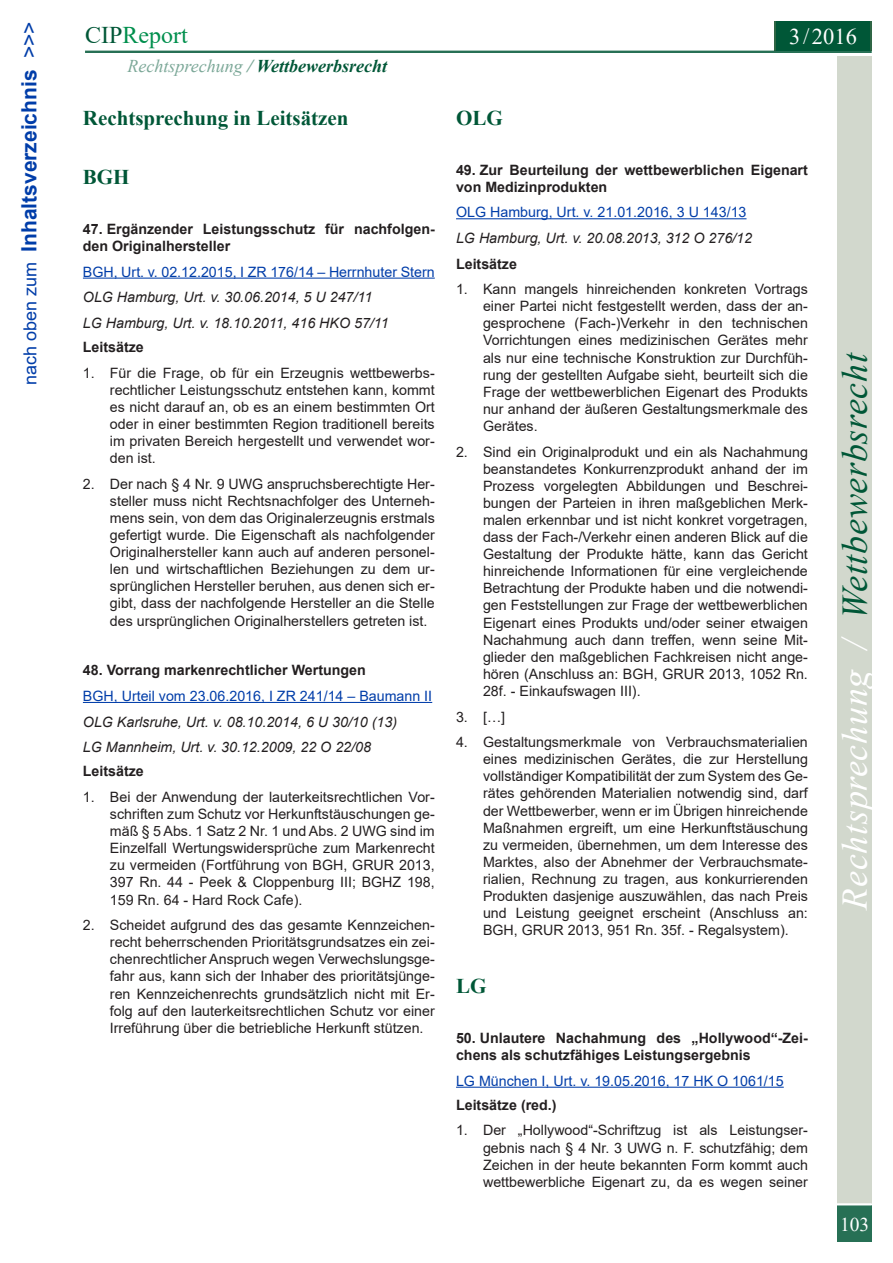
<style>
.page{position:relative;width:893px;height:1263px;background:#fff}
.page>*{position:absolute;margin:0;border:0;box-sizing:border-box;transform-origin:0 0}
.t1{font:italic 36px "Times New Roman";letter-spacing:.02em;color:#005737}
.t2{font:24px "Times New Roman";color:#008f4d}
.t3{font:22.5px "Times New Roman";color:#fff}
.Bereichsüberschrifte{font:700 21px "Times New Roman";color:#005737}
.t4{font:700 21px "Arial";color:#003da9}
.t5{font:19.5px "Times New Roman";color:#fff}
.t6{font:italic 700 18px "Times New Roman";color:#005737}
.Text_mit_Nummerierun{font:14.25px/17.1px "Arial";color:#231f20;text-align:justify}
.Beitragstitel{font:700 14.25px/17.1px "Arial";color:#231f20}
.Vorheriges_Urteil_oh{font:italic 14.25px "Arial";color:#231f20}
.Link_zum_Urteil{font:14.25px "Arial";color:#003da9}
.Text{font:700 14.25px "Arial";color:#231f20}
.s1{font-weight:400;font-size:18px}
.s2{font-weight:400}
.s3{color:#005737}
.s4{font-weight:400;color:#7ca898}
.s5{color:#7ca898}
.s6{color:#fff}
</style>
<div class="page">
<div style="left:838px;top:56px;width:34px;height:1147px;background:#d2d8cd"></div>
<div style="left:838px;top:1205px;width:34px;height:37px;background:#277055"></div>
<hr style="left:85px;top:51px;width:787px;height:2px;background:#005737">
<div style="left:774px;top:21px;width:98px;height:30px;background:#2f6645"></div>
<div style="left:776px;top:21px;width:94px;height:30px;background:#005737"></div>
<hr style="left:83px;top:278px;width:352px;height:1px;background:#003da9">
<hr style="left:83px;top:702px;width:349px;height:1px;background:#003da9">
<hr style="left:456px;top:218px;width:290px;height:1px;background:#003da9">
<hr style="left:456px;top:1087px;width:328px;height:1px;background:#003da9">
<p class="t4" style="left:14px;top:385px;width:365px;rotate:-90deg"><span class="s1">nach oben zum</span> Inhaltsverzeichnis <span class="s2">&gt;&gt;&gt;</span></p>
<p class="t2" style="left:85px;top:18px;width:104px"><span class="s3">CIP</span>Report</p>
<p class="t6" style="left:128px;top:53px;width:261px"><span class="s4">Rechtsprechung</span> <span class="s5">/</span> Wettbewerbsrecht</p>
<p class="Bereichsüberschrifte" style="left:83px;top:103px;width:267px">Rechtsprechung in Leitsätzen</p>
<p class="Bereichsüberschrifte" style="left:83px;top:162px;width:48px">BGH</p>
<p class="Beitragstitel" style="left:83px;top:220px;width:353px">47. Ergänzender Leistungsschutz für nachfolgen&shy;den Originalhersteller</p>
<p class="Link_zum_Urteil" style="left:83px;top:262px;width:353px">BGH, Urt. v. 02.12.2015, I ZR 176/14 – Herrnhuter Stern</p>
<p class="Vorheriges_Urteil_oh" style="left:83px;top:288px;width:291px">OLG Hamburg, Urt. v. 30.06.2014, 5 U 247/11</p>
<p class="Vorheriges_Urteil_oh" style="left:83px;top:314px;width:307px">LG Hamburg, Urt. v. 18.10.2011, 416 HKO 57/11</p>
<p class="Beitragstitel" style="left:83px;top:339px;width:62px">Leitsätze</p>
<p class="Text_mit_Nummerierun" style="left:110px;top:364px;width:326px;text-indent:-27px">1. Für die Frage, ob für ein Erzeugnis wettbewerbs&shy;rechtlicher Leistungsschutz entstehen kann, kommt es nicht darauf an, ob es an einem bestimmten Ort oder in einer bestimmten Region traditionell bereits im privaten Bereich hergestellt und verwendet wor&shy;den ist.</p>
<p class="Text_mit_Nummerierun" style="left:110px;top:475px;width:326px;text-indent:-27px">2. Der nach § 4 Nr. 9 UWG anspruchsberechtigte Her&shy;steller muss nicht Rechtsnachfolger des Unterneh&shy;mens sein, von dem das Originalerzeugnis erstmals gefertigt wurde. Die Eigenschaft als nachfolgender Originalhersteller kann auch auf anderen personel&shy;len und wirtschaftlichen Beziehungen zu dem ur&shy;sprünglichen Hersteller beruhen, aus denen sich er&shy;gibt, dass der nachfolgende Hersteller an die Stelle des ursprünglichen Originalherstellers getreten ist.</p>
<p class="Beitragstitel" style="left:83px;top:662px;width:284px">48. Vorrang markenrechtlicher Wertungen</p>
<p class="Link_zum_Urteil" style="left:83px;top:686px;width:351px">BGH, Urteil vom 23.06.2016, I ZR 241/14 – Baumann II</p>
<p class="Vorheriges_Urteil_oh" style="left:83px;top:712px;width:316px">OLG Karlsruhe, Urt. v. 08.10.2014, 6 U 30/10 (13)</p>
<p class="Vorheriges_Urteil_oh" style="left:83px;top:738px;width:290px">LG Mannheim, Urt. v. 30.12.2009, 22 O 22/08</p>
<p class="Beitragstitel" style="left:83px;top:763px;width:62px">Leitsätze</p>
<p class="Text_mit_Nummerierun" style="left:110px;top:788px;width:326px;text-indent:-27px">1. Bei der Anwendung der lauterkeitsrechtlichen Vor&shy;schriften zum Schutz vor Herkunftstäuschungen ge&shy;mäß § 5 Abs. 1 Satz 2 Nr. 1 und Abs. 2 UWG sind im Einzelfall Wertungswidersprüche zum Markenrecht zu vermeiden (Fortführung von BGH, GRUR 2013, 397 Rn. 44 - Peek &amp; Cloppenburg III; BGHZ 198, 159 Rn. 64 - Hard Rock Cafe).</p>
<p class="Text_mit_Nummerierun" style="left:110px;top:916px;width:326px;text-indent:-27px">2. Scheidet aufgrund des das gesamte Kennzeichen&shy;recht beherrschenden Prioritätsgrundsatzes ein zei&shy;chenrechtlicher Anspruch wegen Verwechslungsge&shy;fahr aus, kann sich der Inhaber des prioritätsjünge&shy;ren Kennzeichenrechts grundsätzlich nicht mit Er&shy;folg auf den lauterkeitsrechtlichen Schutz vor einer Irreführung über die betriebliche Herkunft stützen.</p>
<p class="t3" style="left:789px;top:21px;width:69px">3/2016</p>
<p class="Bereichsüberschrifte" style="left:456px;top:103px;width:48px">OLG</p>
<p class="Beitragstitel" style="left:456px;top:161px;width:353px">49. Zur Beurteilung der wettbewerblichen Eigenart von Medizinprodukten</p>
<p class="Link_zum_Urteil" style="left:456px;top:202px;width:292px">OLG Hamburg, Urt. v. 21.01.2016, 3 U 143/13</p>
<p class="Vorheriges_Urteil_oh" style="left:456px;top:229px;width:297px">LG Hamburg, Urt. v. 20.08.2013, 312 O 276/12</p>
<p class="Text" style="left:456px;top:253px;width:62px">Leitsätze</p>
<p class="Text_mit_Nummerierun" style="left:483px;top:280px;width:326px;text-indent:-27px">1. Kann mangels hinreichenden konkreten Vortrags einer Partei nicht festgestellt werden, dass der an&shy;gesprochene (Fach-)Verkehr in den technischen Vorrichtungen eines medizinischen Gerätes mehr als nur eine technische Konstruktion zur Durchfüh&shy;rung der gestellten Aufgabe sieht, beurteilt sich die Frage der wettbewerblichen Eigenart des Produkts nur anhand der äußeren Gestaltungsmerkmale des Gerätes.</p>
<p class="Text_mit_Nummerierun" style="left:483px;top:443px;width:326px;text-indent:-27px">2. Sind ein Originalprodukt und ein als Nachahmung beanstandetes Konkurrenzprodukt anhand der im Prozess vorgelegten Abbildungen und Beschrei&shy;bungen der Parteien in ihren maßgeblichen Merk&shy;malen erkennbar und ist nicht konkret vorgetragen, dass der Fach-/Verkehr einen anderen Blick auf die Gestaltung der Produkte hätte, kann das Gericht hinreichende Informationen für eine vergleichende Betrachtung der Produkte haben und die notwendi&shy;gen Feststellungen zur Frage der wettbewerblichen Eigenart eines Produkts und/oder seiner etwaigen Nachahmung auch dann treffen, wenn seine Mit&shy;glieder den maßgeblichen Fachkreisen nicht ange&shy;hören (Anschluss an: BGH, GRUR 2013, 1052 Rn.<br>28f. - Einkaufswagen III).</p>
<p class="Text_mit_Nummerierun" style="left:456px;top:708px;width:51px">3. […]</p>
<p class="Text_mit_Nummerierun" style="left:483px;top:733px;width:326px;text-indent:-27px">4. Gestaltungsmerkmale von Verbrauchsmaterialien eines medizinischen Gerätes, die zur Herstellung vollständiger Kompatibilität der zum System des Ge&shy;rätes gehörenden Materialien notwendig sind, darf der Wettbewerber, wenn er im Übrigen hinreichende Maßnahmen ergreift, um eine Herkunftstäuschung zu vermeiden, übernehmen, um dem Interesse des Marktes, also der Abnehmer der Verbrauchsmate&shy;rialien, Rechnung zu tragen, aus konkurrierenden Produkten dasjenige auszuwählen, das nach Preis und Leistung geeignet erscheint (Anschluss an:<br>BGH, GRUR 2013, 951 Rn. 35f. - Regalsystem).</p>
<p class="Bereichsüberschrifte" style="left:456px;top:971px;width:32px">LG</p>
<p class="Beitragstitel" style="left:456px;top:1029px;width:353px">50. Unlautere Nachahmung des „Hollywood“-Zei&shy;chens als schutzfähiges Leistungsergebnis</p>
<p class="Link_zum_Urteil" style="left:456px;top:1071px;width:329px">LG München I, Urt. v. 19.05.2016, 17 HK O 1061/15</p>
<p class="Beitragstitel" style="left:456px;top:1096px;width:102px">Leitsätze (red.)</p>
<p class="Text_mit_Nummerierun" style="left:483px;top:1122px;width:326px;text-indent:-27px">1. Der „Hollywood“-Schriftzug ist als Leistungser&shy;gebnis nach § 4 Nr. 3 UWG n. F. schutzfähig; dem Zeichen in der heute bekannten Form kommt auch wettbewerbliche Eigenart zu, da es wegen seiner</p>
<p class="t1" style="left:830px;top:910px;width:559px;rotate:-90deg"><span class="s6">Rechtsprechung /</span> Wettbewerbsrecht</p>
<p class="t5" style="left:840px;top:1210px;width:31px">103</p>
</div>
